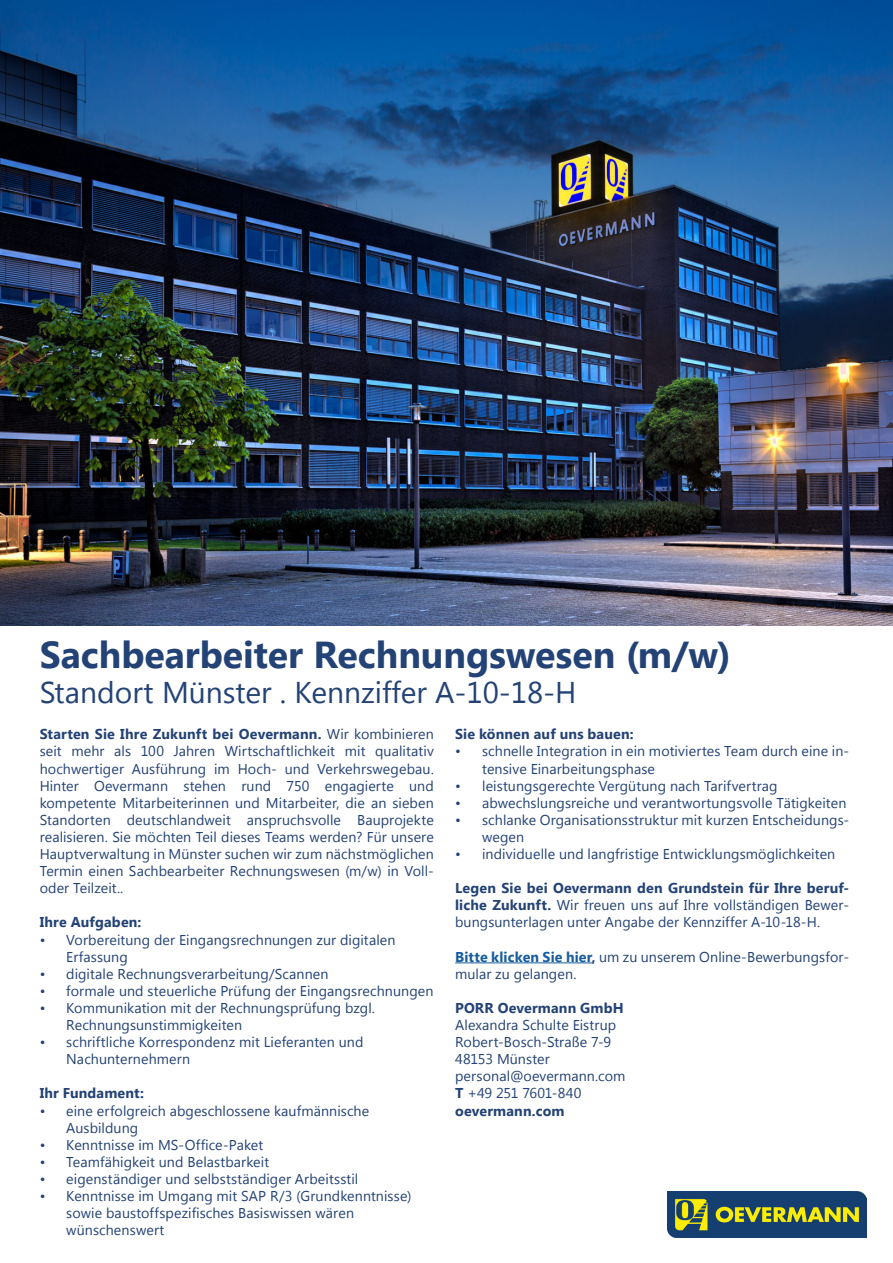
<style>
.page{position:relative;width:893px;height:1263px;background:#fff}
.page>*{position:absolute;margin:0;border:0;box-sizing:border-box;transform-origin:0 0}
.t1{font:700 37.5px "Segoe UI";color:#234275}
.t2{font:30px "Segoe UI";color:#234275}
.t3{font:14.25px/17.1px "Segoe UI";letter-spacing:.005em;color:#234275}
.t4{font:700 14.25px "Segoe UI";letter-spacing:.01em;color:#234275}
.t5{font:14.25px "Segoe UI";letter-spacing:-.015em;color:#234275}
.s1{font-weight:700}
.s2{font-weight:700;color:#175d9e}
</style>
<div class="page">
<hr style="left:455px;top:962px;width:137px;height:1px;background:#175d9e">
<img style="left:0;top:0;width:893px;height:625px">
<img style="left:668px;top:1192px;width:198px;height:45px">
<p class="t1" style="left:40px;top:628px;width:693px">Sachbearbeiter Rechnungswesen (m/w)</p>
<p class="t2" style="left:40px;top:672px;width:538px">Standort Münster . Kennziffer A-10-18-H</p>
<p class="t3" style="left:40px;top:725px;width:396px;text-align:justify"><span class="s1">Starten Sie Ihre Zukunft bei Oevermann.</span> Wir kombinieren seit mehr als 100 Jahren Wirtschaftlichkeit mit qualitativ hochwertiger Ausführung im Hoch- und Verkehrswegebau.<br>Hinter Oevermann stehen rund 750 engagierte und kompetente Mitarbeiterinnen und Mitarbeiter, die an sieben Standorten deutschlandweit anspruchsvolle Bauprojekte realisieren. Sie möchten Teil dieses Teams werden? Für unsere Hauptverwaltung in Münster suchen wir zum nächstmöglichen Termin einen Sachbearbeiter Rechnungswesen (m/w) in Voll&shy;oder Teilzeit..</p>
<p class="t4" style="left:40px;top:912px;width:103px">Ihre Aufgaben:</p>
<p class="t3" style="left:66px;top:930px;width:331px;text-indent:-27px">• Vorbereitung der Eingangsrechnungen zur digitalen<br>Erfassung</p>
<p class="t3" style="left:40px;top:964px;width:290px">• digitale Rechnungsverarbeitung/Scannen</p>
<p class="t3" style="left:40px;top:981px;width:395px">• formale und steuerliche Prüfung der Eingangsrechnungen</p>
<p class="t3" style="left:66px;top:999px;width:310px;text-indent:-27px">• Kommunikation mit der Rechnungsprüfung bzgl.<br>Rechnungsunstimmigkeiten</p>
<p class="t3" style="left:66px;top:1033px;width:299px;text-indent:-27px">• schriftliche Korrespondenz mit Lieferanten und<br>Nachunternehmern</p>
<p class="t4" style="left:40px;top:1083px;width:106px">Ihr Fundament:</p>
<p class="t3" style="left:66px;top:1101px;width:305px;text-indent:-27px">• eine erfolgreich abgeschlossene kaufmännische<br>Ausbildung</p>
<p class="t3" style="left:40px;top:1135px;width:225px">• Kenntnisse im MS-Office-Paket</p>
<p class="t3" style="left:40px;top:1152px;width:231px">• Teamfähigkeit und Belastbarkeit</p>
<p class="t3" style="left:40px;top:1170px;width:320px">• eigenständiger und selbstständiger Arbeitsstil</p>
<p class="t3" style="left:66px;top:1187px;width:347px;text-indent:-27px">• Kenntnisse im Umgang mit SAP R/3 (Grundkenntnisse) sowie baustoffspezifisches Basiswissen wären wünschenswert</p>
<p class="t4" style="left:455px;top:724px;width:180px">Sie können auf uns bauen:</p>
<p class="t3" style="left:482px;top:742px;width:369px;text-indent:-27px">• schnelle Integration in ein motiviertes Team durch eine in&shy;tensive Einarbeitungsphase</p>
<p class="t3" style="left:455px;top:776px;width:324px">• leistungsgerechte Vergütung nach Tarifvertrag</p>
<p class="t3" style="left:455px;top:793px;width:393px">• abwechslungsreiche und verantwortungsvolle Tätigkeiten</p>
<p class="t3" style="left:482px;top:810px;width:369px;text-indent:-27px">• schlanke Organisationsstruktur mit kurzen Entscheidungs&shy;wegen</p>
<p class="t3" style="left:455px;top:845px;width:382px">• individuelle und langfristige Entwicklungsmöglichkeiten</p>
<p class="t3" style="left:455px;top:879px;width:396px;text-align:justify"><span class="s1">Legen Sie bei Oevermann den Grundstein für Ihre beruf&shy;liche Zukunft.</span> Wir freuen uns auf Ihre vollständigen Bewer&shy;bungsunterlagen unter Angabe der Kennziffer A-10-18-H.</p>
<p class="t3" style="left:455px;top:947px;width:396px"><span class="s2">Bitte klicken Sie hier</span><span class="s1">,</span> um zu unserem Online-Bewerbungsfor&shy;mular zu gelangen.</p>
<p class="t4" style="left:455px;top:998px;width:170px">PORR Oevermann GmbH</p>
<p class="t3" style="left:455px;top:1016px;width:163px">Alexandra Schulte Eistrup</p>
<p class="t3" style="left:455px;top:1033px;width:158px">Robert-Bosch-Straße 7-9</p>
<p class="t3" style="left:455px;top:1050px;width:96px">48153 Münster</p>
<p class="t3" style="left:455px;top:1067px;width:172px">personal@oevermann.com</p>
<p class="t5" style="left:455px;top:1083px;width:128px"><span class="s1">T</span> +49 251 7601-840</p>
<p class="t4" style="left:455px;top:1100px;width:111px">oevermann.com</p>
</div>
